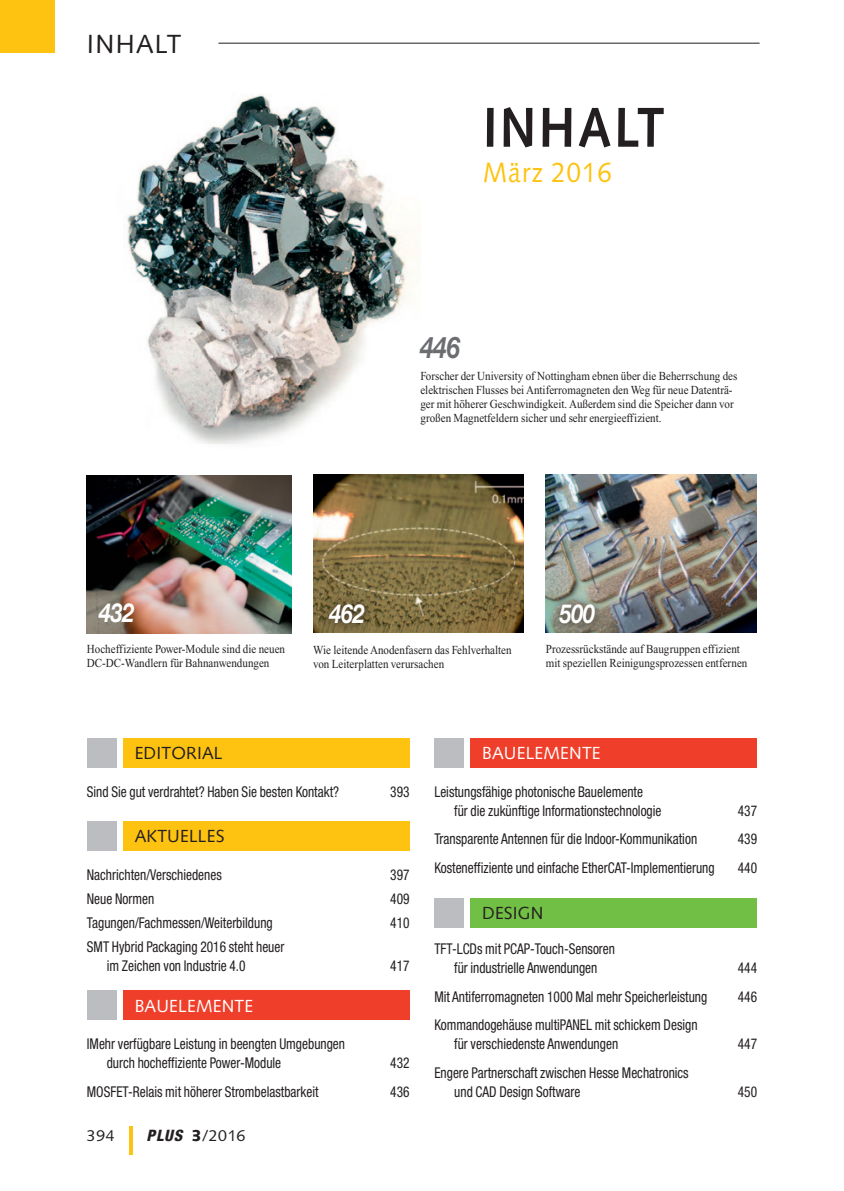
<style>
.page{position:relative;width:844px;height:1191px;background:#fff}
.page>*{position:absolute;margin:0;border:0;box-sizing:border-box;transform-origin:0 0}
.t1{font:700 56px "Syntax";letter-spacing:.05em;color:#231f20;scale:.9 1}
.t2{font:italic 700 29.75px "Helvetica Neue";color:#6c6d70;scale:.8 1}
.t3{font:28px "Syntax";letter-spacing:.05em;color:#fec210;scale:.9 1}
.t4{font:italic 700 26.25px "Helvetica Neue";color:#fff;scale:.8 1}
.t5{font:26.25px "Syntax";letter-spacing:.05em;color:#231f20}
.t6{font:17.5px "Syntax";letter-spacing:.01em;color:#231f20}
.t7{font:17.5px "Syntax";letter-spacing:.01em;color:#fff}
.t8{font:15.75px "Syntax";letter-spacing:.05em;color:#231f20}
.t9{font:condensed 14.88px/18.9px "Helvetica Neue";color:#231f20;scale:.9 1}
.t10{font:12.25px/14px "Times New Roman";color:#231f20;scale:.9 1}
.s1{font-family:"Helvetica Neue";font-weight:800;font-style:italic;font-stretch:condensed}
.s2{font-weight:900}
</style>
<div class="page">
<hr style="left:129px;top:1126px;width:3px;height:29px;background:#fec210">
<div style="left:0;top:0;width:55px;height:53px;background:#fec210"></div>
<hr style="left:218px;top:43px;width:541px;height:1px;background:#231f20">
<img style="left:545px;top:475px;width:211px;height:157px">
<div style="left:549px;top:593px;width:57px;height:41px;background:#231f20;opacity:.75"></div>
<img style="left:87px;top:475px;width:204px;height:158px">
<img style="left:313px;top:475px;width:210px;height:157px">
<div style="left:318px;top:593px;width:57px;height:41px;background:#231f20;opacity:.75"></div>
<div style="left:123px;top:738px;width:286px;height:30px;background:#fec210"></div>
<div style="left:87px;top:738px;width:30px;height:30px;background:#bcbdc0"></div>
<div style="left:123px;top:821px;width:286px;height:29px;background:#fec210"></div>
<div style="left:87px;top:821px;width:30px;height:29px;background:#bcbdc0"></div>
<div style="left:123px;top:990px;width:286px;height:30px;background:#ef3e29"></div>
<div style="left:87px;top:990px;width:30px;height:30px;background:#bcbdc0"></div>
<div style="left:470px;top:738px;width:286px;height:30px;background:#ef3e29"></div>
<div style="left:434px;top:738px;width:30px;height:30px;background:#bcbdc0"></div>
<div style="left:470px;top:898px;width:286px;height:29px;background:#71bf44"></div>
<div style="left:434px;top:898px;width:30px;height:29px;background:#bcbdc0"></div>
<img style="left:127px;top:94px;width:292px;height:349px">
<h3 class="t5" style="left:87px;top:28px;width:96px">INHALT</h3>
<h1 class="t1" style="left:483px;top:95px;width:203px">Inhalt</h1>
<h3 class="t3" style="left:483px;top:155px;width:144px">März 2016</h3>
<h2 class="t2" style="left:420px;top:329px;width:51px">446</h2>
<p class="t10" style="left:420px;top:369px;width:353px">Forscher der University of Nottingham ebnen über die Beherrschung des elektrischen Flusses bei Antiferromagneten den Weg für neue Datenträ&shy;ger mit höherer Geschwindigkeit. Außerdem sind die Speicher dann vor großen Magnetfeldern sicher und sehr energieeffizient.</p>
<h3 class="t4" style="left:99px;top:596px;width:45px">432</h3>
<p class="t10" style="left:87px;top:642px;width:222px">Hocheffiziente Power-Module sind die neuen<br>DC-DC-Wandlern für Bahnanwendungen</p>
<h3 class="t4" style="left:329px;top:597px;width:45px">462</h3>
<p class="t10" style="left:313px;top:642px;width:222px">Wie leitende Anodenfasern das Fehlverhalten von Leiterplatten verursachen</p>
<h3 class="t4" style="left:559px;top:597px;width:45px">500</h3>
<p class="t10" style="left:545px;top:642px;width:225px">Prozessrückstände auf Baugruppen effizient mit speziellen Reinigungsprozessen entfernen</p>
<p class="t6" style="left:135px;top:743px;width:89px">EDITORIAL</p>
<p class="t9" style="left:87px;top:782px;width:282px">Sind Sie gut verdrahtet? Haben Sie besten Kontakt?</p>
<p class="t9" style="left:390px;top:782px;width:23px">393</p>
<p class="t6" style="left:135px;top:825px;width:91px">AKTUELLES</p>
<p class="t9" style="left:87px;top:864px;width:151px">Nachrichten/Verschiedenes</p>
<p class="t9" style="left:390px;top:864px;width:23px">397</p>
<p class="t9" style="left:87px;top:888px;width:76px">Neue Normen</p>
<p class="t9" style="left:390px;top:888px;width:23px">409</p>
<p class="t9" style="left:87px;top:912px;width:208px">Tagungen/Fachmessen/Weiterbildung</p>
<p class="t9" style="left:390px;top:912px;width:23px">410</p>
<p class="t9" style="left:107px;top:936px;width:199px;text-indent:-20px">SMT Hybrid Packaging 2016 steht heuer im Zeichen von Industrie 4.0</p>
<p class="t9" style="left:390px;top:955px;width:23px">417</p>
<p class="t7" style="left:135px;top:995px;width:120px">BAUELEMENTE</p>
<p class="t9" style="left:107px;top:1034px;width:266px;text-indent:-20px">IMehr verfügbare Leistung in beengten Umgebungen durch hocheffiziente Power-Module</p>
<p class="t9" style="left:390px;top:1053px;width:23px">432</p>
<p class="t9" style="left:87px;top:1082px;width:259px">MOSFET-Relais mit höherer Strombelastbarkeit</p>
<p class="t9" style="left:390px;top:1082px;width:23px">436</p>
<p class="t8" style="left:87px;top:1126px;width:29px">394</p>
<p class="t8" style="left:146px;top:1126px;width:100px"><span class="s1">PLUS</span> <span class="s2">3</span>/2016</p>
<p class="t7" style="left:482px;top:743px;width:120px">BAUELEMENTE</p>
<p class="t9" style="left:454px;top:782px;width:232px;text-indent:-20px">Leistungsfähige photonische Bauelemente<br>für die zukünftige Informationstechnologie</p>
<p class="t9" style="left:737px;top:800px;width:23px">437</p>
<p class="t9" style="left:434px;top:829px;width:293px">Transparente Antennen für die Indoor-Kommunikation</p>
<p class="t9" style="left:737px;top:829px;width:23px">439</p>
<p class="t9" style="left:434px;top:858px;width:313px">Kosteneffiziente und einfache EtherCAT-Implementierung</p>
<p class="t9" style="left:737px;top:858px;width:23px">440</p>
<p class="t6" style="left:482px;top:902px;width:63px">DESIGN</p>
<p class="t9" style="left:434px;top:939px;width:202px;text-align:center">TFT-LCDs mit PCAP-Touch-Sensoren für industrielle Anwendungen</p>
<p class="t9" style="left:737px;top:958px;width:23px">444</p>
<p class="t9" style="left:434px;top:986px;width:305px">Mit Antiferromagneten 1000 Mal mehr Speicherleistung</p>
<p class="t9" style="left:737px;top:986px;width:23px">446</p>
<p class="t9" style="left:454px;top:1015px;width:272px;text-indent:-20px">Kommandogehäuse multiPANEL mit schickem Design für verschiedenste Anwendungen</p>
<p class="t9" style="left:737px;top:1034px;width:23px">447</p>
<p class="t9" style="left:454px;top:1063px;width:262px;text-indent:-20px">Engere Partnerschaft zwischen Hesse Mechatronics und CAD Design Software</p>
<p class="t9" style="left:737px;top:1081px;width:23px">450</p>
</div>
